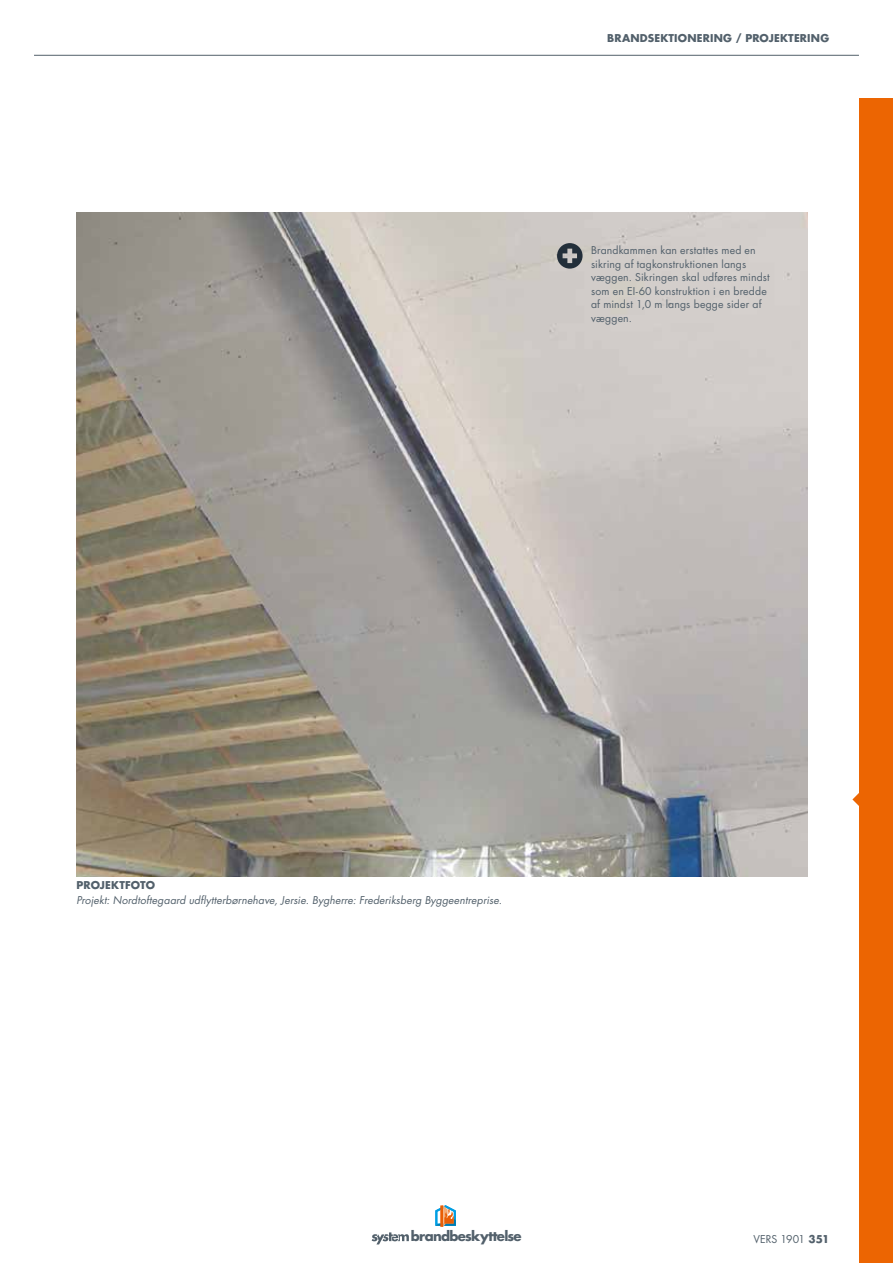
<style>
.page{position:relative;width:893px;height:1263px;background:#fff}
.page>*{position:absolute;margin:0;border:0;box-sizing:border-box;transform-origin:0 0}
.t1{font:700 13.35px "Futura Std";letter-spacing:-.05em;color:#52606b}
.t2{font:10.5px/13.5px "Futura Std";letter-spacing:.015em;color:#52606b}
.t3{font:italic 10.5px "Futura Std";letter-spacing:.01em;color:#52606b}
.t4{font:700 10.5px "Futura Std";letter-spacing:.02em;color:#52606b}
.s1{font-weight:700}
</style>
<div class="page">
<svg style="left:372px;top:1232px;width:37px;height:12px"></svg>
<svg style="left:435px;top:1205px;width:21px;height:22px"></svg>
<hr style="left:34px;top:55px;width:825px;height:1px;background:#52606b">
<div style="left:859px;top:98px;width:34px;height:1165px;background:#ec6502"></div>
<svg style="left:852px;top:793px;width:7px;height:13px"></svg>
<img style="left:77px;top:213px;width:731px;height:663px">
<svg style="left:557px;top:243px;width:26px;height:26px"></svg>
<p class="t4" style="left:607px;top:31px;width:224px">BRANDSEKTIONERING / PROJEKTERING</p>
<p class="t2" style="left:591px;top:243px;width:180px">Brandkammen kan erstattes med en sikring af tagkonstruktionen langs væggen. Sikringen skal udføres mindst som en EI-60 konstruktion i en bredde af mindst 1,0 m langs begge sider af væggen.</p>
<p class="t4" style="left:77px;top:878px;width:80px">PROJEKTFOTO</p>
<p class="t3" style="left:77px;top:894px;width:427px">Projekt: Nordtoftegaard udflytterbørnehave, Jersie. Bygherre: Frederiksberg Byggeentreprise.</p>
<p class="t1" style="left:411px;top:1227px;width:112px">brandbeskyttelse</p>
<p class="t2" style="left:753px;top:1233px;width:77px">VERS 1901 <span class="s1">351</span></p>
</div>
